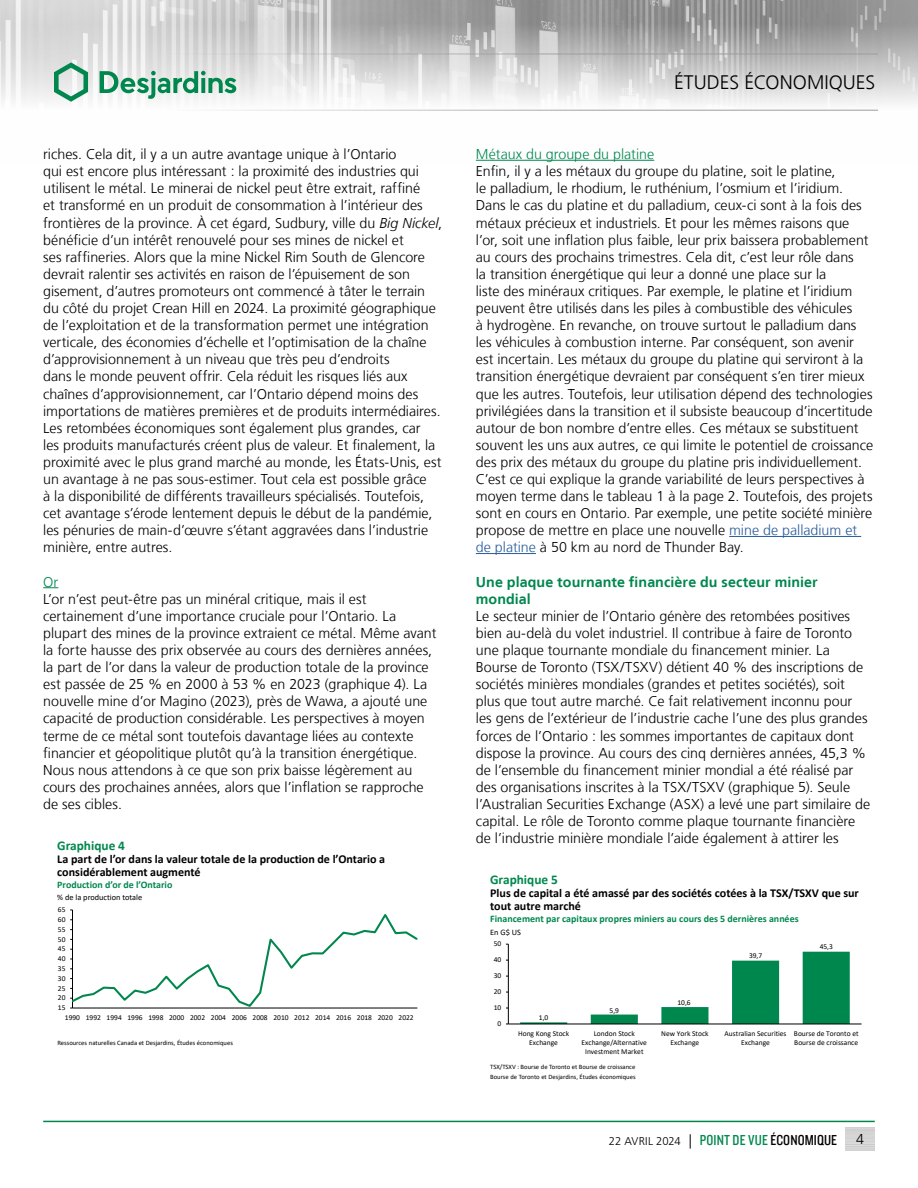
<style>
.page{position:relative;width:918px;height:1188px;background:#fff}
.page>*{position:absolute;margin:0;border:0;box-sizing:border-box;transform-origin:0 0}
.t1{font:300 19.5px "Frutiger LT";color:#000}
.t2{font:300 14.25px/17.1px "Frutiger LT";color:#000}
.t3{font:700 14.25px/17.1px "Frutiger LT";letter-spacing:.005em;color:#00874e}
.t4{font:300 14.25px "Frutiger LT";color:#00874e}
.t5{font:700 13.35px "Calibri";color:#00874e}
.t6{font:700 12px/13px "Calibri";color:#000}
.t7{font:300 11.25px "Frutiger LT";color:#000}
.t8{font:700 10.05px "Calibri";color:#00874e}
.t9{font:8.4px "Calibri";color:#000}
.t10{font:7.5px/9.1px "Calibri";color:#000;text-align:center}
.t11{font:6.6px/9.8px "Calibri";color:#000}
.s1{font-style:italic}
.s2{color:#275b9b}
.s3{font-size:14.25px}
.s4{font-family:"Knockout 29 Junior Ltweight";font-weight:400;font-size:15px;color:#00874e}
.s5{font-family:"Knockout 29 Junior Ltweight";font-weight:400;font-size:15px}
</style>
<div class="page">
<img style="left:0;top:0;width:918px;height:161px">
<hr style="left:0;top:54px;width:878px;height:1px;background:#9d9d9c">
<hr style="left:0;top:110px;width:878px;height:1px;background:#9d9d9c">
<svg style="left:54px;top:62px;width:34px;height:40px"></svg>
<svg style="left:100px;top:71px;width:136px;height:28px"></svg>
<hr style="left:43px;top:1121px;width:832px;height:1px;background:#00874e">
<svg style="left:43px;top:587px;width:15px;height:1px"></svg>
<hr style="left:476px;top:160px;width:178px;height:1px;background:#00874e">
<hr style="left:729px;top:536px;width:132px;height:1px;background:#275b9b">
<hr style="left:476px;top:553px;width:60px;height:1px;background:#275b9b">
<svg style="left:520px;top:952px;width:330px;height:72px"></svg>
<hr style="left:508px;top:944px;width:1px;height:80px;background:#000">
<hr style="left:508px;top:1024px;width:354px;height:1px;background:#000">
<svg style="left:70px;top:910px;width:348px;height:99px"></svg>
<p class="t2" style="left:43px;top:146px;width:400px">riches. Cela dit, il y a un autre avantage unique à l’Ontario<br>qui est encore plus intéressant : la proximité des industries qui utilisent le métal. Le minerai de nickel peut être extrait, raffiné<br>et transformé en un produit de consommation à l’intérieur des frontières de la province. À cet égard, Sudbury, ville du <span class="s1">Big Nickel</span>, bénéficie d’un intérêt renouvelé pour ses mines de nickel et<br>ses raffineries. Alors que la mine Nickel Rim South de Glencore devrait ralentir ses activités en raison de l’épuisement de son gisement, d’autres promoteurs ont commencé à tâter le terrain du côté du projet Crean Hill en 2024. La proximité géographique de l’exploitation et de la transformation permet une intégration verticale, des économies d’échelle et l’optimisation de la chaîne d’approvisionnement à un niveau que très peu d’endroits<br>dans le monde peuvent offrir. Cela réduit les risques liés aux chaînes d’approvisionnement, car l’Ontario dépend moins des importations de matières premières et de produits intermédiaires.<br>Les retombées économiques sont également plus grandes, car<br>les produits manufacturés créent plus de valeur. Et finalement, la proximité avec le plus grand marché au monde, les États‑Unis, est un avantage à ne pas sous-estimer. Tout cela est possible grâce<br>à la disponibilité de différents travailleurs spécialisés. Toutefois, cet avantage s’érode lentement depuis le début de la pandémie, les pénuries de main‑d’œuvre s’étant aggravées dans l’industrie minière, entre autres.</p>
<p class="t4" style="left:43px;top:574px;width:17px">Or</p>
<p class="t2" style="left:43px;top:591px;width:395px">L’or n’est peut-être pas un minéral critique, mais il est certainement d’une importance cruciale pour l’Ontario. La plupart des mines de la province extraient ce métal. Même avant la forte hausse des prix observée au cours des dernières années, la part de l’or dans la valeur de production totale de la province est passée de 25 % en 2000 à 53 % en 2023 (graphique 4). La nouvelle mine d’or Magino (2023), près de Wawa, a ajouté une capacité de production considérable. Les perspectives à moyen terme de ce métal sont toutefois davantage liées au contexte financier et géopolitique plutôt qu’à la transition énergétique.<br>Nous nous attendons à ce que son prix baisse légèrement au cours des prochaines années, alors que l’inflation se rapproche de ses cibles.</p>
<p class="t5" style="left:57px;top:836px;width:69px">Graphique 4</p>
<p class="t6" style="left:57px;top:852px;width:329px">La part de l’or dans la valeur totale de la production de l’Ontario a considérablement augmenté</p>
<p class="t8" style="left:57px;top:878px;width:117px">Production d’or de l’Ontario</p>
<p class="t9" style="left:57px;top:892px;width:86px">% de la production totale</p>
<p class="t10" style="left:58px;top:905px;width:9px">65</p>
<p class="t10" style="left:58px;top:915px;width:9px">60</p>
<p class="t10" style="left:58px;top:924px;width:9px">55</p>
<p class="t10" style="left:58px;top:934px;width:9px">50</p>
<p class="t10" style="left:58px;top:944px;width:9px">45</p>
<p class="t10" style="left:58px;top:954px;width:9px">40</p>
<p class="t10" style="left:58px;top:964px;width:9px">35</p>
<p class="t10" style="left:58px;top:974px;width:9px">30</p>
<p class="t10" style="left:58px;top:983px;width:9px">25</p>
<p class="t10" style="left:58px;top:993px;width:9px">20</p>
<p class="t10" style="left:58px;top:1003px;width:9px">15</p>
<p class="t10" style="left:65px;top:1013px;width:350px">1990 1992 1994 1996 1998 2000 2002 2004 2006 2008 2010 2012 2014 2016 2018 2020 2022</p>
<p class="t11" style="left:57px;top:1038px;width:177px">Ressources naturelles Canada et Desjardins, Études économiques</p>
<h1 class="t1" style="left:674px;top:72px;width:203px">ÉTUDES ÉCONOMIQUES</h1>
<p class="t4" style="left:476px;top:146px;width:180px">Métaux du groupe du platine</p>
<p class="t2" style="left:476px;top:163px;width:399px">Enfin, il y a les métaux du groupe du platine, soit le platine,<br>le palladium, le rhodium, le ruthénium, l’osmium et l’iridium.<br>Dans le cas du platine et du palladium, ceux-ci sont à la fois des métaux précieux et industriels. Et pour les mêmes raisons que l’or, soit une inflation plus faible, leur prix baissera probablement au cours des prochains trimestres. Cela dit, c’est leur rôle dans<br>la transition énergétique qui leur a donné une place sur la<br>liste des minéraux critiques. Par exemple, le platine et l’iridium peuvent être utilisés dans les piles à combustible des véhicules<br>à hydrogène. En revanche, on trouve surtout le palladium dans les véhicules à combustion interne. Par conséquent, son avenir est incertain. Les métaux du groupe du platine qui serviront à la transition énergétique devraient par conséquent s’en tirer mieux que les autres. Toutefois, leur utilisation dépend des technologies privilégiées dans la transition et il subsiste beaucoup d’incertitude autour de bon nombre d’entre elles. Ces métaux se substituent souvent les uns aux autres, ce qui limite le potentiel de croissance des prix des métaux du groupe du platine pris individuellement.<br>C’est ce qui explique la grande variabilité de leurs perspectives à moyen terme dans le tableau 1 à la page 2. Toutefois, des projets sont en cours en Ontario. Par exemple, une petite société minière propose de mettre en place une nouvelle <span class="s2">mine de palladium et de platine</span> à 50 km au nord de Thunder Bay.</p>
<p class="t3" style="left:476px;top:573px;width:343px">Une plaque tournante financière du secteur minier mondial</p>
<p class="t2" style="left:476px;top:608px;width:396px">Le secteur minier de l’Ontario génère des retombées positives bien au-delà du volet industriel. Il contribue à faire de Toronto une plaque tournante mondiale du financement minier. La Bourse de Toronto (TSX/TSXV) détient 40 % des inscriptions de sociétés minières mondiales (grandes et petites sociétés), soit plus que tout autre marché. Ce fait relativement inconnu pour les gens de l’extérieur de l’industrie cache l’une des plus grandes forces de l’Ontario : les sommes importantes de capitaux dont dispose la province. Au cours des cinq dernières années, 45,3 % de l’ensemble du financement minier mondial a été réalisé par des organisations inscrites à la TSX/TSXV (graphique 5). Seule l’Australian Securities Exchange (ASX) a levé une part similaire de capital. Le rôle de Toronto comme plaque tournante financière de l’industrie minière mondiale l’aide également à attirer les</p>
<p class="t5" style="left:490px;top:870px;width:69px">Graphique 5</p>
<p class="t6" style="left:490px;top:886px;width:370px">Plus de capital a été amassé par des sociétés cotées à la TSX/TSXV que sur tout autre marché</p>
<p class="t8" style="left:490px;top:912px;width:310px">Financement par capitaux propres miniers au cours des 5 dernières années</p>
<p class="t9" style="left:490px;top:926px;width:32px">En G$ US</p>
<p class="t10" style="left:494px;top:939px;width:9px">50</p>
<p class="t10" style="left:494px;top:955px;width:9px">40</p>
<p class="t10" style="left:494px;top:971px;width:9px">30</p>
<p class="t10" style="left:494px;top:987px;width:9px">20</p>
<p class="t10" style="left:494px;top:1003px;width:9px">10</p>
<p class="t10" style="left:498px;top:1019px;width:5px">0</p>
<p class="t10" style="left:539px;top:1013px;width:11px">1,0</p>
<p class="t10" style="left:610px;top:1005px;width:11px">5,9</p>
<p class="t10" style="left:678px;top:998px;width:15px">10,6</p>
<p class="t10" style="left:749px;top:950px;width:15px">39,7</p>
<p class="t10" style="left:820px;top:941px;width:15px">45,3</p>
<p class="t10" style="left:518px;top:1029px;width:53px">Hong Kong Stock<br>Exchange</p>
<p class="t10" style="left:582px;top:1029px;width:67px">London Stock<br>Exchange/Alternative<br>Investment Market</p>
<p class="t10" style="left:661px;top:1029px;width:49px">New York Stock<br>Exchange</p>
<p class="t10" style="left:725px;top:1029px;width:63px">Australian Securities<br>Exchange</p>
<p class="t10" style="left:794px;top:1029px;width:66px;text-align:left">Bourse de Toronto et<br>Bourse de croissance</p>
<p class="t11" style="left:490px;top:1062px;width:147px">TSX/TSXV : Bourse de Toronto et Bourse de croissance<br>Bourse de Toronto et Desjardins, Études économiques</p>
<p class="t7" style="left:609px;top:1135px;width:230px">22 AVRIL 2024 <span class="s3">|</span> <span class="s4">POINT DE VUE</span> <span class="s5">ÉCONOMIQUE</span></p>
<p class="t2" style="left:856px;top:1131px;width:9px">4</p>
</div>
